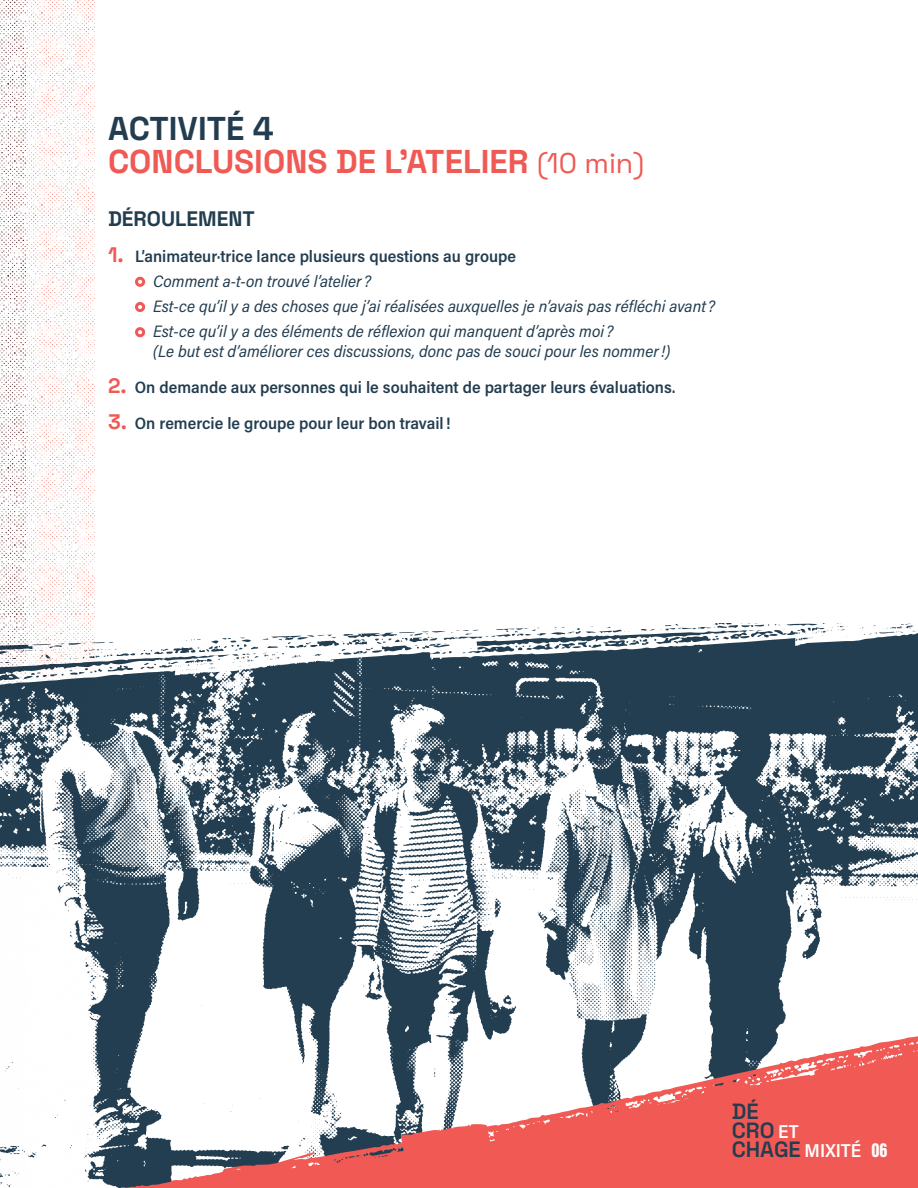
<style>
.page{position:relative;width:918px;height:1188px;background:#fff}
.page>*{position:absolute;margin:0;border:0;box-sizing:border-box;transform-origin:0 0}
.t1{font:700 33px/33px "Space Grotesk";color:#f05954}
.t2{font:600 22.05px/18.9px "Space Grotesk";color:#223d50}
.t3{font:700 21px "Space Grotesk";color:#223d50}
.t4{font:900 21px "Acumin Pro Extra Cond";color:#fff}
.t5{font:600 18.75px "Acumin Pro Semi Cond";letter-spacing:.005em;color:#fff}
.t6{font:italic 16.5px/25.2px "Acumin Pro Semi Cond";color:#223d50}
.t7{font:600 16.5px "Acumin Pro Semi Cond";color:#223d50}
.s1{color:#223d50}
.s2{font-weight:400;font-size:28.5px}
.s3{font-family:"Space Grotesk";font-weight:700;font-style:normal;font-size:21px;color:#f05954}
.s4{font-weight:600;font-style:normal}
.s5{font-family:"Space Grotesk";font-weight:700;font-size:21px;color:#f05954}
</style>
<div class="page">
<img style="left:94px;top:694px;width:824px;height:328px">
<svg style="left:94px;top:594px;width:824px;height:100px"></svg>
<svg style="left:430px;top:653px;width:2px;height:6px"></svg>
<svg style="left:607px;top:642px;width:16px;height:4px"></svg>
<svg style="left:735px;top:635px;width:4px;height:3px"></svg>
<svg style="left:94px;top:1022px;width:824px;height:166px"></svg>
<div style="left:135px;top:277px;width:10px;height:10px;border:3px solid #f05954;border-radius:50%"></div>
<div style="left:135px;top:302px;width:10px;height:10px;border:3px solid #f05954;border-radius:50%"></div>
<div style="left:135px;top:327px;width:10px;height:10px;border:3px solid #f05954;border-radius:50%"></div>
<img style="left:27px;top:0;width:67px;height:1182px">
<img style="left:0;top:0;width:27px;height:1187px">
<h1 class="t1" style="left:108px;top:110px;width:538px"><span class="s1">ACTIVITÉ 4<br></span>CONCLUSIONS DE L’ATELIER <span class="s2">(10 min)</span></h1>
<p class="t3" style="left:108px;top:202px;width:148px">DÉROULEMENT</p>
<p class="t6" style="left:153px;top:243px;width:564px;text-indent:-45px"><span class="s3">1.</span> <span class="s4">L’animateur·trice lance plusieurs questions au groupe<br></span>Comment a-t-on trouvé l’atelier ?<br>Est-ce qu’il y a des choses que j’ai réalisées auxquelles je n’avais pas réfléchi avant ?<br>Est-ce qu’il y a des éléments de réflexion qui manquent d’après moi ?</p>
<p class="t6" style="left:153px;top:338px;width:519px">(Le but est d’améliorer ces discussions, donc pas de souci pour les nommer!)</p>
<p class="t7" style="left:108px;top:376px;width:569px"><span class="s5">2.</span> On demande aux personnes qui le souhaitent de partager leurs évaluations.</p>
<p class="t7" style="left:108px;top:412px;width:344px"><span class="s5">3.</span> On remercie le groupe pour leur bon travail!</p>
<h2 class="t2" style="left:732px;top:1101px;width:71px">DÉ<br>CRO<br>CHAGE</h2>
<p class="t5" style="left:778px;top:1119px;width:22px">ET</p>
<p class="t5" style="left:805px;top:1138px;width:58px">MIXITÉ</p>
<p class="t4" style="left:872px;top:1137px;width:18px">06</p>
</div>
